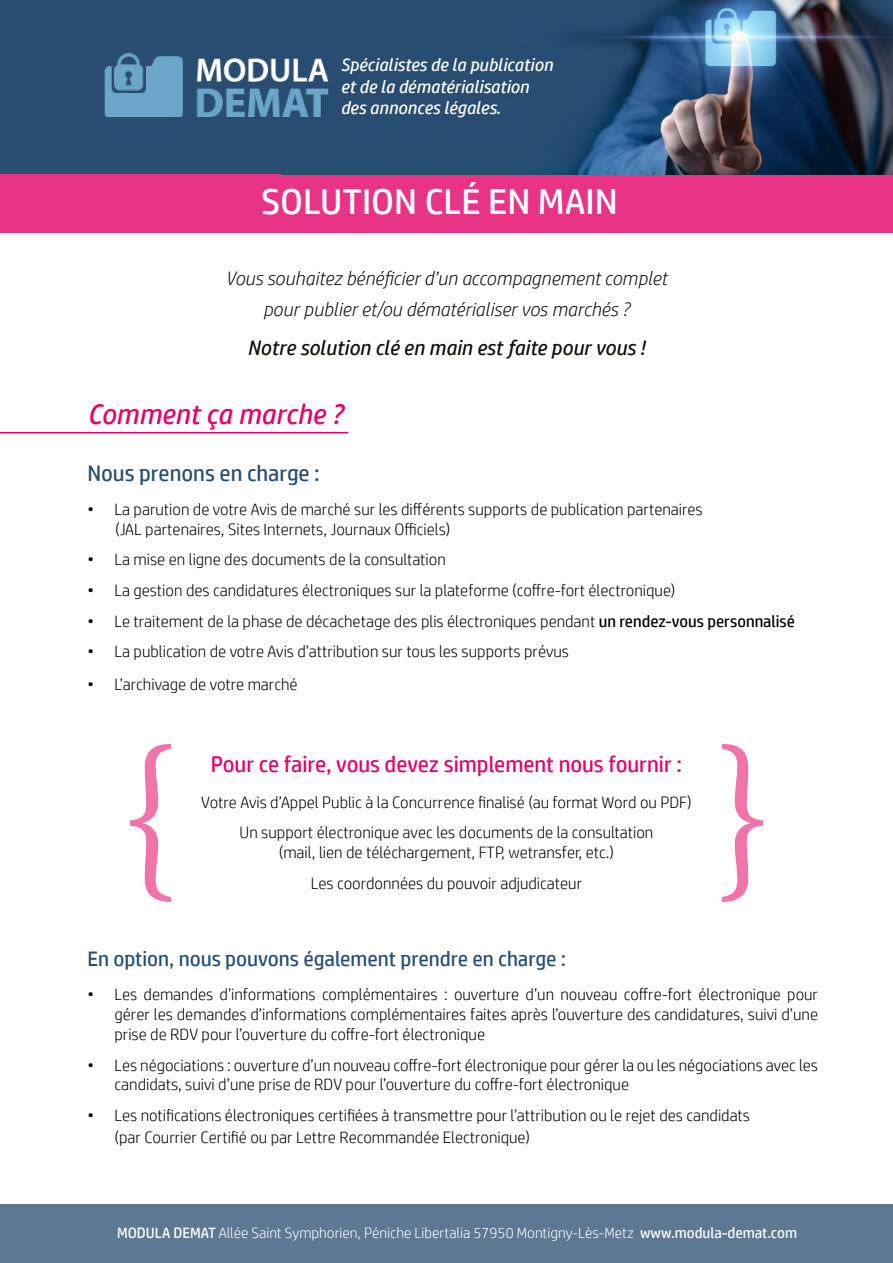
<style>
.page{position:relative;width:893px;height:1263px;background:#fff}
.page>*{position:absolute;margin:0;border:0;box-sizing:border-box;transform-origin:0 0}
.t1{font:180px "Minion Pro";color:#e40069}
.t2{font:36px "HP Simplified";color:#fff;scale:1.04 1}
.t3{font:italic 28.5px "HP Simplified";color:#e40069}
.t4{font:22.5px "HP Simplified";color:#e40069}
.t5{font:22.5px "HP Simplified";color:#294d71}
.t6{font:21px "HP Simplified";color:#294d71}
.t7{font:italic 21px "HP Simplified";color:#12100b}
.t8{font:italic 300 19.5px/31.5px "HP Simplified";color:#12100b;text-align:center}
.t9{font:italic 18px/21.6px "HP Simplified";color:#fff}
.t10{font:300 16.5px/19.8px "HP Simplified";color:#000}
.t11{font:300 15px "HP Simplified";color:#fff}
.s1{font-weight:400}
</style>
<div class="page">
<div style="left:0;top:154px;width:893px;height:79px;background:#e93387"></div>
<div style="left:0;top:0;width:893px;height:174px;background:#294d71"></div>
<img style="left:560px;top:0;width:333px;height:174px">
<img style="left:104px;top:53px;width:225px;height:64px">
<hr style="left:0;top:432px;width:348px;height:1px;background:#e40069">
<div style="left:0;top:1204px;width:893px;height:59px;background:#5d7893"></div>
<p class="t9" style="left:341px;top:54px;width:214px">Spécialistes de la publication et de la dématérialisation des annonces légales.</p>
<h2 class="t2" style="left:261px;top:181px;width:344px">SOLUTION CLÉ EN MAIN</h2>
<p class="t8" style="left:226px;top:262px;width:443px">Vous souhaitez bénéficier d’un accompagnement complet pour publier et/ou dématérialiser vos marchés ?</p>
<p class="t7" style="left:248px;top:336px;width:399px">Notre solution clé en main est faite pour vous !</p>
<h3 class="t3" style="left:87px;top:397px;width:257px">Comment ça marche ?</h3>
<h3 class="t5" style="left:87px;top:460px;width:234px">Nous prenons en charge :</h3>
<p class="t10" style="left:115px;top:499px;width:589px;text-indent:-28px">• La parution de votre Avis de marché sur les différents supports de publication partenaires (JAL partenaires, Sites Internets, Journaux Officiels)</p>
<p class="t10" style="left:87px;top:549px;width:360px">• La mise en ligne des documents de la consultation</p>
<p class="t10" style="left:87px;top:580px;width:589px">• La gestion des candidatures électroniques sur la plateforme (coffre-fort électronique)</p>
<p class="t10" style="left:87px;top:611px;width:709px">• Le traitement de la phase de décachetage des plis électroniques pendant <span class="s1">un rendez-vous personnalisé</span></p>
<p class="t10" style="left:87px;top:641px;width:483px">• La publication de votre Avis d’attribution sur tous les supports prévus</p>
<p class="t10" style="left:87px;top:674px;width:212px">• L’archivage de votre marché</p>
<h3 class="t4" style="left:211px;top:751px;width:473px">Pour ce faire, vous devez simplement nous fournir :</h3>
<p class="t10" style="left:201px;top:786px;width:492px;line-height:30.6px;text-align:center">Votre Avis d’Appel Public à la Concurrence finalisé (au format Word ou PDF)<br>Un support électronique avec les documents de la consultation</p>
<p class="t10" style="left:279px;top:837px;width:337px;line-height:30.6px;text-align:center">(mail, lien de téléchargement, FTP, wetransfer, etc.)<br>Les coordonnées du pouvoir adjudicateur</p>
<h1 class="t1" style="left:712px;top:693px;width:64px">}</h1>
<p class="t6" style="left:87px;top:947px;width:480px">En option, nous pouvons également prendre en charge :</p>
<p class="t10" style="left:114px;top:984px;width:705px;text-align:justify;text-indent:-27px">• Les demandes d’informations complémentaires : ouverture d’un nouveau coffre-fort électronique pour gérer les demandes d’informations complémentaires faites après l’ouverture des candidatures, suivi d’une prise de RDV pour l’ouverture du coffre-fort électronique</p>
<p class="t10" style="left:114px;top:1055px;width:705px;text-indent:-27px">• Les négociations : ouverture d’un nouveau coffre-fort électronique pour gérer la ou les négociations avec les candidats, suivi d’une prise de RDV pour l’ouverture du coffre-fort électronique</p>
<p class="t10" style="left:114px;top:1104px;width:637px;line-height:21.6px;text-indent:-27px">• Les notifications électroniques certifiées à transmettre pour l’attribution ou le rejet des candidats (par Courrier Certifié ou par Lettre Recommandée Electronique)</p>
<p class="t11" style="left:117px;top:1224px;width:681px"><span class="s1">MODULA DEMAT</span> Allée Saint Symphorien, Péniche Libertalia 57950 Montigny-Lès-Metz <span class="s1">www.modula-demat.com</span></p>
</div>
